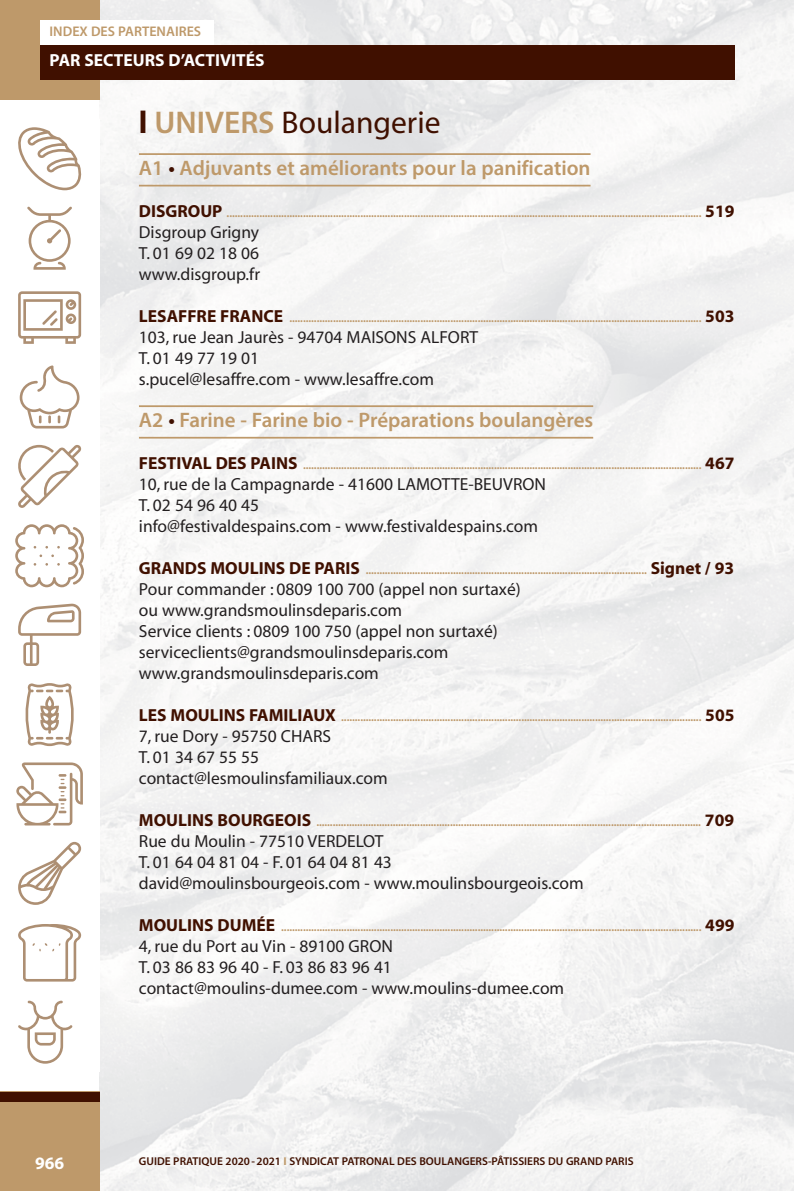
<style>
.page{position:relative;width:794px;height:1191px;background:#fff}
.page>*{position:absolute;margin:0;border:0;box-sizing:border-box;transform-origin:0 0}
.t1{font:31.5px "Myriad";color:#401000}
.t2{font:600 21px "Myriad Pro";color:#be996a}
.t3{font:17.5px/21px "Myriad";color:#231f20}
.t4{font:700 17.5px "Myriad Pro";color:#fff}
.t5{font:600 14px "Myriad Pro";color:#be996a}
.t6{font:600 11.38px "Myriad Pro";color:#401000}
.t7{font:700 10.5px "Myriad";color:#be996a}
.s1{font-family:"Myriad Pro";font-weight:700}
.s2{font-family:"Myriad Pro";font-weight:600;color:#be996a}
.s3{color:#401000}
.s4{font-size:17.5px;color:#401000}
.s5{font-weight:700;color:#be996a}
</style>
<div class="page">
<img style="left:99px;top:0;width:695px;height:1191px">
<div style="left:0;top:0;width:99px;height:99px;background:#be996a"></div>
<div style="left:0;top:1091px;width:99px;height:100px;background:#be996a"></div>
<div style="left:0;top:1091px;width:99px;height:10px;background:#401000"></div>
<div style="left:40px;top:20px;width:173px;height:25px;background:#fff"></div>
<div style="left:40px;top:45px;width:694px;height:34px;background:#401000"></div>
<hr style="left:139px;top:153px;width:451px;height:2px;background:#be996a">
<hr style="left:139px;top:185px;width:451px;height:1px;background:#be996a">
<hr style="left:139px;top:405px;width:454px;height:2px;background:#be996a">
<hr style="left:139px;top:437px;width:454px;height:1px;background:#be996a">
<svg style="left:18px;top:127px;width:63px;height:63px"></svg>
<svg style="left:27px;top:207px;width:45px;height:63px"></svg>
<svg style="left:18px;top:291px;width:63px;height:53px"></svg>
<svg style="left:20px;top:365px;width:60px;height:63px"></svg>
<svg style="left:18px;top:445px;width:63px;height:63px"></svg>
<svg style="left:15px;top:524px;width:69px;height:63px"></svg>
<svg style="left:18px;top:603px;width:63px;height:63px"></svg>
<svg style="left:25px;top:683px;width:49px;height:63px"></svg>
<svg style="left:16px;top:762px;width:67px;height:63px"></svg>
<svg style="left:18px;top:842px;width:63px;height:63px"></svg>
<svg style="left:18px;top:924px;width:63px;height:57px"></svg>
<svg style="left:18px;top:1000px;width:54px;height:63px"></svg>
<h3 class="t5" style="left:50px;top:26px;width:153px">INDEX DES PARTENAIRES</h3>
<h3 class="t4" style="left:50px;top:54px;width:217px">PAR SECTEURS D’ACTIVITÉS</h3>
<h3 class="t4" style="left:35px;top:1157px;width:31px">966</h3>
<h1 class="t1" style="left:139px;top:110px;width:303px"><span class="s1">l</span> <span class="s2">UNIVERS</span> Boulangerie</h1>
<h2 class="t2" style="left:139px;top:160px;width:453px">A1 <span class="s3">•</span> Adjuvants et améliorants pour la panification</h2>
<p class="t7" style="left:139px;top:209px;width:597px"><span class="s4">DISGROUP</span> .............................................................................................................................................................................. <span class="s4">519</span></p>
<h3 class="t3" style="left:139px;top:223px;width:123px;text-align:justify">Disgroup Grigny T. 01 69 02 18 06 www.disgroup.fr</h3>
<p class="t7" style="left:139px;top:314px;width:597px"><span class="s4">LESAFFRE FRANCE</span> ....................................................................................................................................................... <span class="s4">503</span></p>
<h3 class="t3" style="left:139px;top:328px;width:341px">103, rue Jean Jaurès - 94704 MAISONS ALFORT<br>T. 01 49 77 19 01<br>s.pucel@lesaffre.com - www.lesaffre.com</h3>
<h2 class="t2" style="left:139px;top:412px;width:456px">A2 <span class="s3">•</span> Farine - Farine bio - Préparations boulangères</h2>
<p class="t7" style="left:139px;top:461px;width:597px"><span class="s4">FESTIVAL DES PAINS</span> .................................................................................................................................................. <span class="s4">467</span></p>
<h3 class="t3" style="left:139px;top:475px;width:408px">10, rue de la Campagnarde - 41600 LAMOTTE-BEUVRON<br>T. 02 54 96 40 45<br>info@festivaldespains.com - www.festivaldespains.com</h3>
<p class="t7" style="left:139px;top:566px;width:596px"><span class="s4">GRANDS MOULINS DE PARIS</span> ....................................................................................................... <span class="s4">Signet / 93</span></p>
<h3 class="t3" style="left:139px;top:580px;width:383px">Pour commander : 0809 100 700 (appel non surtaxé) ou www.grandsmoulinsdeparis.com<br>Service clients : 0809 100 750 (appel non surtaxé) serviceclients@grandsmoulinsdeparis.com www.grandsmoulinsdeparis.com</h3>
<p class="t7" style="left:139px;top:713px;width:597px"><span class="s4">LES MOULINS FAMILIAUX</span> .................................................................................................................................... <span class="s4">505</span></p>
<h3 class="t3" style="left:139px;top:727px;width:250px">7, rue Dory - 95750 CHARS<br>T. 01 34 67 55 55 contact@lesmoulinsfamiliaux.com</h3>
<p class="t7" style="left:139px;top:818px;width:596px"><span class="s4">MOULINS BOURGEOIS</span> ............................................................................................................................................. <span class="s4">709</span></p>
<h3 class="t3" style="left:139px;top:832px;width:446px">Rue du Moulin - 77510 VERDELOT<br>T. 01 64 04 81 04 - F. 01 64 04 81 43 david@moulinsbourgeois.com - www.moulinsbourgeois.com</h3>
<p class="t7" style="left:139px;top:923px;width:597px"><span class="s4">MOULINS DUMÉE</span> .......................................................................................................................................................... <span class="s4">499</span></p>
<h3 class="t3" style="left:139px;top:937px;width:427px">4, rue du Port au Vin - 89100 GRON<br>T. 03 86 83 96 40 - F. 03 86 83 96 41 contact@moulins-dumee.com - www.moulins-dumee.com</h3>
<p class="t6" style="left:139px;top:1156px;width:496px">GUIDE PRATIQUE 2020 - 2021 <span class="s5">I</span> SYNDICAT PATRONAL DES BOULANGERS-PÂTISSIERS DU GRAND PARIS</p>
</div>
